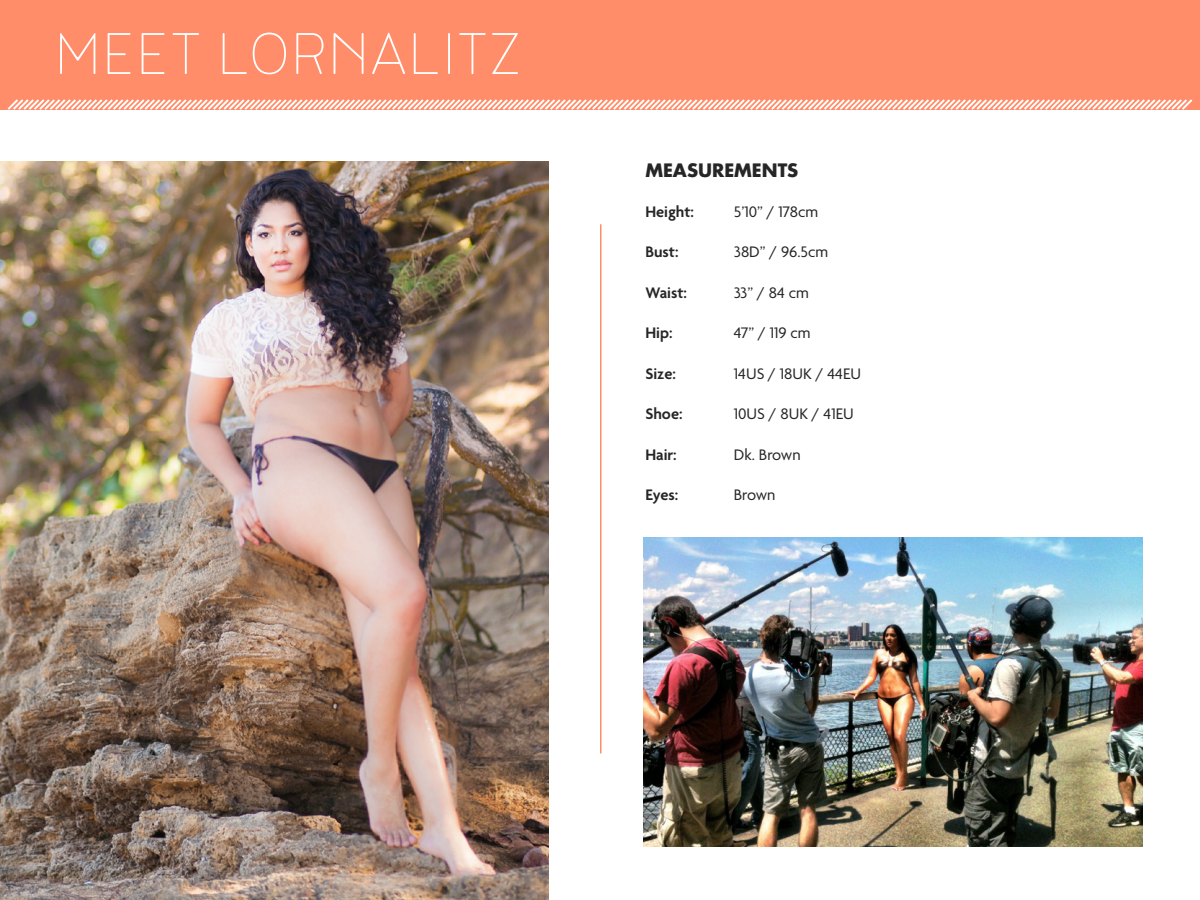
<style>
.page{position:relative;width:1200px;height:900px;background:#fff}
.page>*{position:absolute;margin:0;border:0;box-sizing:border-box;transform-origin:0 0}
.t1{font:200 72px "Noyh Slim R";color:#fff}
.t2{font:700 18px "Futura Std";color:#262626}
.t3{font:16.5px "Agenda";color:#262626}
.t4{font:600 16.5px "Agenda";color:#262626}
</style>
<div class="page">
<div style="left:0;top:0;width:1200px;height:109px;background:#ff8d6a"></div>
<svg style="left:6px;top:99px;width:1188px;height:11px"></svg>
<hr style="left:600px;top:224px;width:2px;height:529px;background:#ff8d6a">
<img style="left:0;top:162px;width:548px;height:738px">
<img style="left:643px;top:537px;width:499px;height:309px">
<p class="t1" style="left:54px;top:14px;width:469px">MEET LORNALITZ</p>
<p class="t2" style="left:645px;top:158px;width:155px">MEASUREMENTS</p>
<p class="t4" style="left:645px;top:202px;width:50px">Height:</p>
<p class="t3" style="left:734px;top:202px;width:86px">5’10” / 178cm</p>
<p class="t4" style="left:645px;top:242px;width:35px">Bust:</p>
<p class="t3" style="left:734px;top:242px;width:96px">38D” / 96.5cm</p>
<p class="t4" style="left:645px;top:283px;width:43px">Waist:</p>
<p class="t3" style="left:734px;top:283px;width:77px">33” / 84 cm</p>
<p class="t4" style="left:645px;top:323px;width:29px">Hip:</p>
<p class="t3" style="left:734px;top:323px;width:78px">47” / 119 cm</p>
<p class="t4" style="left:645px;top:364px;width:32px">Size:</p>
<p class="t3" style="left:734px;top:364px;width:129px">14US / 18UK / 44EU</p>
<p class="t4" style="left:645px;top:404px;width:39px">Shoe:</p>
<p class="t3" style="left:734px;top:404px;width:121px">10US / 8UK / 41EU</p>
<p class="t4" style="left:645px;top:445px;width:33px">Hair:</p>
<p class="t3" style="left:734px;top:445px;width:68px">Dk. Brown</p>
<p class="t4" style="left:645px;top:485px;width:34px">Eyes:</p>
<p class="t3" style="left:734px;top:485px;width:43px">Brown</p>
</div>
